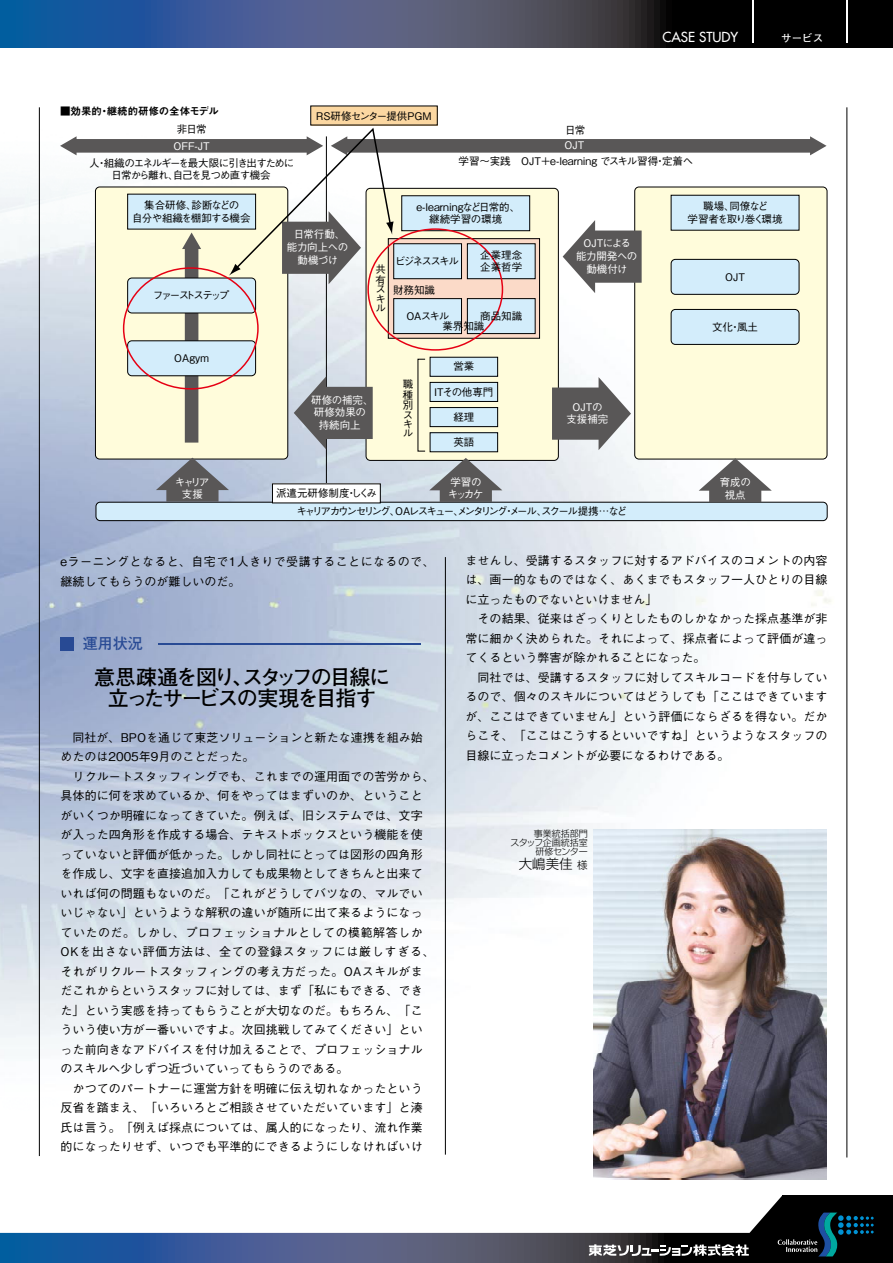
<style>
.page{position:relative;width:893px;height:1263px;background:#fff}
.page>*{position:absolute;margin:0;border:0;box-sizing:border-box;transform-origin:0 0}
.t1{font:700 21px/21px "Futo Go B101 Pro";letter-spacing:-.085em;color:#000;text-align:center}
.t2{font:700 15px "Futo Go B101 Pro";color:#284a94}
.t3{font:13.5px "Futura";color:#fff}
.t4{font:300 13.5px "Shin Go Pro";color:#000}
.t5{font:500 12px/19.5px "Gothic BBB Pro";letter-spacing:.005em;color:#000}
.t6{font:500 12px/19.5px "Gothic BBB Pro";letter-spacing:.035em;color:#000}
.t7{font:500 10.5px/9.8px "Gothic BBB Pro";letter-spacing:-.065em;color:#000;text-align:justify}
.t8{font:500 10.5px/12.6px "Gothic BBB Pro";color:#000;text-align:center}
.t9{font:500 10.5px/12.6px "Gothic BBB Pro";color:#fff;text-align:center}
.t10{font:500 10.5px "Gothic BBB Pro";letter-spacing:-.175em;color:#000}
.t11{font:500 10.5px/12.6px "Gothic BBB Pro";letter-spacing:-.03em;color:#fff;text-align:center}
.t12{font:500 10.5px "Gothic BBB Pro";letter-spacing:-.11em;color:#000}
.t13{font:500 10.5px/12.6px "Gothic BBB Pro";letter-spacing:-.035em;color:#000}
.t14{font:10.5px "Midashi Go Pro MB31";color:#000}
.t15{font:500 10.5px/12.6px "Gothic BBB Pro";letter-spacing:-.13em;color:#000}
.t16{font:500 10.5px "Gothic BBB Pro";letter-spacing:-.19em;color:#000}
.t17{font:500 10.5px "Gothic BBB Pro";letter-spacing:-.17em;color:#000}
.t18{font:700 10.5px "Futo Go B101 Pro";color:#fff}
.t19{font:300 10.5px "Shin Go Pro";color:#000}
.t20{font:300 9px/9px "Shin Go Pro";color:#000;text-align:right}
</style>
<div class="page">
<img style="left:0;top:105px;width:831px;height:1075px">
<hr style="left:847px;top:107px;width:1px;height:1050px;background:#000">
<hr style="left:445px;top:557px;width:1px;height:597px;background:#000">
<hr style="left:39px;top:107px;width:1px;height:1049px;background:#000">
<hr style="left:158px;top:643px;width:263px;height:2px;background:#284a94">
<div style="left:60px;top:637px;width:14px;height:14px;background:#284a94"></div>
<img style="left:593px;top:829px;width:233px;height:351px">
<div style="left:366px;top:188px;width:192px;height:272px;background:#fffcdb;border-radius:4px"></div>
<div style="left:635px;top:187px;width:192px;height:272px;background:#fffcdb;border-radius:4px"></div>
<div style="left:95px;top:187px;width:193px;height:272px;background:#fffcdb;border-radius:4px"></div>
<div style="left:96px;top:502px;width:731px;height:19px;background:#d3edfb;border-radius:4px"></div>
<div style="left:96px;top:502px;width:731px;height:19px;border:1px solid #000;border-radius:4px"></div>
<svg style="left:429px;top:458px;width:73px;height:44px;background:#8d8f91"></svg>
<svg style="left:156px;top:458px;width:73px;height:44px;background:#7d818a"></svg>
<svg style="left:699px;top:458px;width:73px;height:44px"></svg>
<hr style="left:326px;top:136px;width:1px;height:354px;background:#000">
<div style="left:272px;top:484px;width:108px;height:19px;background:#fff"></div>
<div style="left:311px;top:106px;width:126px;height:19px;background:#fbd7a1"></div>
<svg style="left:60px;top:126px;width:766px;height:324px"></svg>
<svg style="left:0;top:0;width:893px;height:48px;background:#2e3f5e"></svg>
<hr style="left:753px;top:0;width:1px;height:43px;background:#fff">
<hr style="left:846px;top:0;width:1px;height:43px;background:#fff">
<svg style="left:0;top:1196px;width:893px;height:67px"></svg>
<svg style="left:589px;top:1244px;width:160px;height:12px"></svg>
<div style="left:782px;top:1195px;width:111px;height:60px;background:#000"></div>
<svg style="left:778px;top:1212px;width:96px;height:44px"></svg>
<p class="t3" style="left:662px;top:28px;width:77px">CASE STUDY</p>
<p class="t18" style="left:781px;top:29px;width:43px">サービス</p>
<p class="t14" style="left:60px;top:102px;width:160px">■効果的継続的研修の全体モデル</p>
<p class="t14" style="left:99px;top:102px;width:12px">・</p>
<p class="t8" style="left:316px;top:108px;width:117px">RS研修センター提供PGM</p>
<p class="t7" style="left:177px;top:123px;width:31px">非日常</p>
<p class="t12" style="left:89px;top:154px;width:207px">人組織のエネルギーを最大限に引き出すために</p>
<p class="t9" style="left:173px;top:139px;width:38px">OFF-JT</p>
<p class="t7" style="left:96px;top:156px;width:12px">・</p>
<p class="t7" style="left:565px;top:124px;width:22px">日常</p>
<p class="t9" style="left:564px;top:137px;width:21px">OJT</p>
<p class="t8" style="left:459px;top:154px;width:236px">学習～実践　OJT＋ -e learning でスキル習得定着へ</p>
<p class="t7" style="left:655px;top:155px;width:12px">・</p>
<p class="t7" style="left:112px;top:169px;width:161px">日常から離れ自己を見つめ直す機会</p>
<p class="t7" style="left:168px;top:169px;width:12px">、</p>
<p class="t13" style="left:132px;top:198px;width:120px;text-indent:12px">集合研修、<br>自分や組織を棚卸する機会</p>
<p class="t7" style="left:192px;top:199px;width:49px">診断などの</p>
<p class="t8" style="left:416px;top:199px;width:105px">-e learningなど日常的、継続学習の環境</p>
<p class="t7" style="left:729px;top:200px;width:40px">同僚など</p>
<p class="t15" style="left:688px;top:199px;width:96px;text-indent:16px">職場、<br>学習者を取り巻く環境</p>
<p class="t16" style="left:153px;top:287px;width:78px">ファーストステップ</p>
<p class="t7" style="left:173px;top:352px;width:39px">ＯＡｇｙｍ</p>
<p class="t11" style="left:287px;top:227px;width:63px">日常行動、能力向上への動機づけ</p>
<p class="t7" style="left:376px;top:263px;width:11px">共有スキル</p>
<p class="t17" style="left:395px;top:252px;width:65px">ビジネススキル</p>
<p class="t7" style="left:393px;top:284px;width:43px">財務知識</p>
<p class="t8" style="left:480px;top:247px;width:43px;text-align:left">企業理念企業哲学</p>
<p class="t7" style="left:480px;top:310px;width:43px">商品知識</p>
<p class="t7" style="left:406px;top:310px;width:44px">OAスキル</p>
<p class="t7" style="left:442px;top:320px;width:43px">業界知識</p>
<p class="t9" style="left:311px;top:392px;width:64px">研修の補完、研修効果の持続向上</p>
<p class="t7" style="left:403px;top:378px;width:12px">職種別スキル</p>
<p class="t7" style="left:453px;top:360px;width:22px">営業</p>
<p class="t7" style="left:430px;top:385px;width:64px">ＩＴその他専門</p>
<p class="t7" style="left:453px;top:411px;width:22px">経理</p>
<p class="t7" style="left:453px;top:436px;width:22px">英語</p>
<p class="t11" style="left:576px;top:236px;width:63px">OJTによる<br>能力開発への</p>
<p class="t9" style="left:586px;top:261px;width:43px">動機付け</p>
<p class="t9" style="left:566px;top:399px;width:43px">OJTの支援補完</p>
<p class="t7" style="left:725px;top:270px;width:21px">OJT</p>
<p class="t7" style="left:712px;top:320px;width:47px">文化風土</p>
<p class="t7" style="left:730px;top:320px;width:12px">・</p>
<p class="t9" style="left:448px;top:474px;width:37px;text-align:left">学習のキッカケ</p>
<p class="t9" style="left:175px;top:474px;width:36px">キャリア支援</p>
<p class="t9" style="left:720px;top:475px;width:33px">育成の視点</p>
<p class="t8" style="left:276px;top:485px;width:103px">派遣元研修制度しくみ</p>
<p class="t7" style="left:346px;top:487px;width:12px">・</p>
<p class="t10" style="left:296px;top:503px;width:332px">キャリアカウンセリング OAレスキューメンタリングメールスクール提携 …など</p>
<p class="t7" style="left:537px;top:505px;width:12px">、</p>
<p class="t7" style="left:504px;top:505px;width:12px">・</p>
<p class="t7" style="left:390px;top:505px;width:12px">、</p>
<p class="t7" style="left:453px;top:505px;width:12px">、</p>
<p class="t6" style="left:61px;top:550px;width:376px">eラーニングとなると、自宅で1人きりで受講することになるので、継続してもらうのが難しいのだ。</p>
<p class="t2" style="left:83px;top:632px;width:61px">運用状況</p>
<h1 class="t1" style="left:94px;top:664px;width:298px">意思疎通を図りスタッフの目線に</h1>
<h1 class="t1" style="left:108px;top:664px;width:270px">、<br>立ったサービスの実現を目指す</h1>
<p class="t5" style="left:61px;top:726px;width:376px">　同社が、BPOを通じて東芝ソリューションと新たな連携を組み始めたのは2005年9月のことだった。<br>　リクルートスタッフィングでも、これまでの運用面での苦労から、具体的に何を求めているか、何をやってはまずいのか、ということがいくつか明確になってきていた。例えば、旧システムでは、文字が入った四角形を作成する場合、テキストボックスという機能を使っていないと評価が低かった。しかし同社にとっては図形の四角形を作成し、文字を直接追加入力しても成果物としてきちんと出来ていれば何の問題もないのだ。「これがどうしてバツなの、マルでいいじゃない」というような解釈の違いが随所に出て来るようになっていたのだ。しかし、プロフェッショナルとしての模範解答しかOKを出さない評価方法は、全ての登録スタッフには厳しすぎる、それがリクルートスタッフィングの考え方だった。OAスキルがまだこれからというスタッフに対しては、まず「私にもできる、できた」という実感を持ってもらうことが大切なのだ。もちろん、「こういう使い方が一番いいですよ。次回挑戦してみてください」といった前向きなアドバイスを付け加えることで、プロフェッショナルのスキルへ少しずつ近づいていってもらうのである。<br>　かつてのパートナーに運営方針を明確に伝え切れなかったという反省を踏まえ、「いろいろとご相談させていただいています」と湊氏は言う。「例えば採点については、属人的になったり、流れ作業的になったりせず、いつでも平準的にできるようにしなければいけ</p>
<p class="t5" style="left:465px;top:549px;width:364px">ませんし、受講するスタッフに対するアドバイスのコメントの内容は、画一的なものではなく、あくまでもスタッフ一人ひとりの目線に立ったものでないといけません「<br>　その結果、従来はざっくりとしたものしかなかった採点基準が非常に細かく決められた。それによって、採点者によって評価が違ってくるという弊害が除かれることになった。<br>　同社では、受講するスタッフに対してスキルコードを付与しているので、個々のスキルについてはどうしても「ここはできていますが、ここはできていません」という評価にならざるを得ない。だからこそ、「ここはこうするといいですね」というようなスタッフの目線に立ったコメントが必要になるわけである。</p>
<p class="t20" style="left:510px;top:828px;width:79px">事業統括部門<br>スタッフ企画統括室研修センター</p>
<p class="t19" style="left:577px;top:856px;width:12px">様</p>
<p class="t4" style="left:519px;top:853px;width:55px">大嶋美佳</p>
</div>
